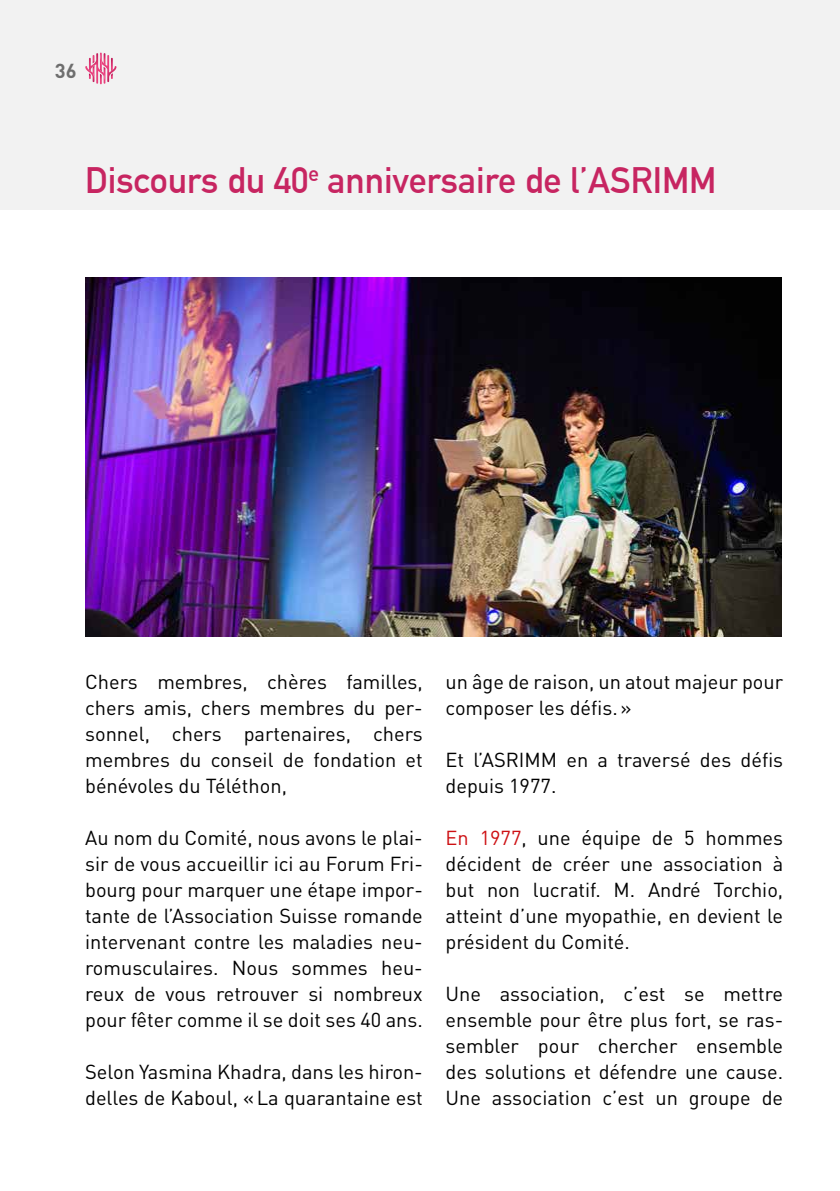
<style>
.page{position:relative;width:840px;height:1191px;background:#fff}
.page>*{position:absolute;margin:0;border:0;box-sizing:border-box;transform-origin:0 0}
.t1{font:700 36px "DIN Alternate";color:#c72561}
.t2{font:20px/26px "DIN Pro";color:#000;text-align:justify}
.t3{font:700 20px "DIN Pro";color:#6e6e6e}
.s1{color:#cd1013}
</style>
<div class="page">
<div style="left:0;top:0;width:839px;height:210px;background:#f2f2f2"></div>
<svg style="left:85px;top:53px;width:31px;height:31px"></svg>
<img style="left:85px;top:278px;width:696px;height:359px">
<p class="t3" style="left:55px;top:57px;width:23px">36</p>
<h1 class="t1" style="left:85px;top:153px;width:632px">Discours du 40<sup>e</sup> anniversaire de l’ASRIMM</h1>
<p class="t2" style="left:85px;top:668px;width:339px">Chers membres, chères familles, chers amis, chers membres du per&shy;sonnel, chers partenaires, chers membres du conseil de fondation et bénévoles du Téléthon,</p>
<p class="t2" style="left:85px;top:824px;width:339px">Au nom du Comité, nous avons le plai&shy;sir de vous accueillir ici au Forum Fri&shy;bourg pour marquer une étape impor&shy;tante de l’Association Suisse romande intervenant contre les maladies neu&shy;romusculaires. Nous sommes heu&shy;reux de vous retrouver si nombreux pour fêter comme il se doit ses 40 ans.</p>
<p class="t2" style="left:85px;top:1058px;width:339px">Selon Yasmina Khadra, dans les hiron&shy;delles de Kaboul, «La quarantaine est</p>
<p class="t2" style="left:445px;top:668px;width:339px">un âge de raison, un atout majeur pour composer les défis.»</p>
<p class="t2" style="left:445px;top:746px;width:339px">Et l’ASRIMM en a traversé des défis depuis 1977.</p>
<p class="t2" style="left:445px;top:824px;width:339px"><span class="s1">En 1977</span>, une équipe de 5 hommes décident de créer une association à but non lucratif. M. André Torchio, atteint d’une myopathie, en devient le président du Comité.</p>
<p class="t2" style="left:445px;top:980px;width:339px">Une association, c’est se mettre ensemble pour être plus fort, se ras&shy;sembler pour chercher ensemble des solutions et défendre une cause.<br>Une association c’est un groupe de</p>
</div>
